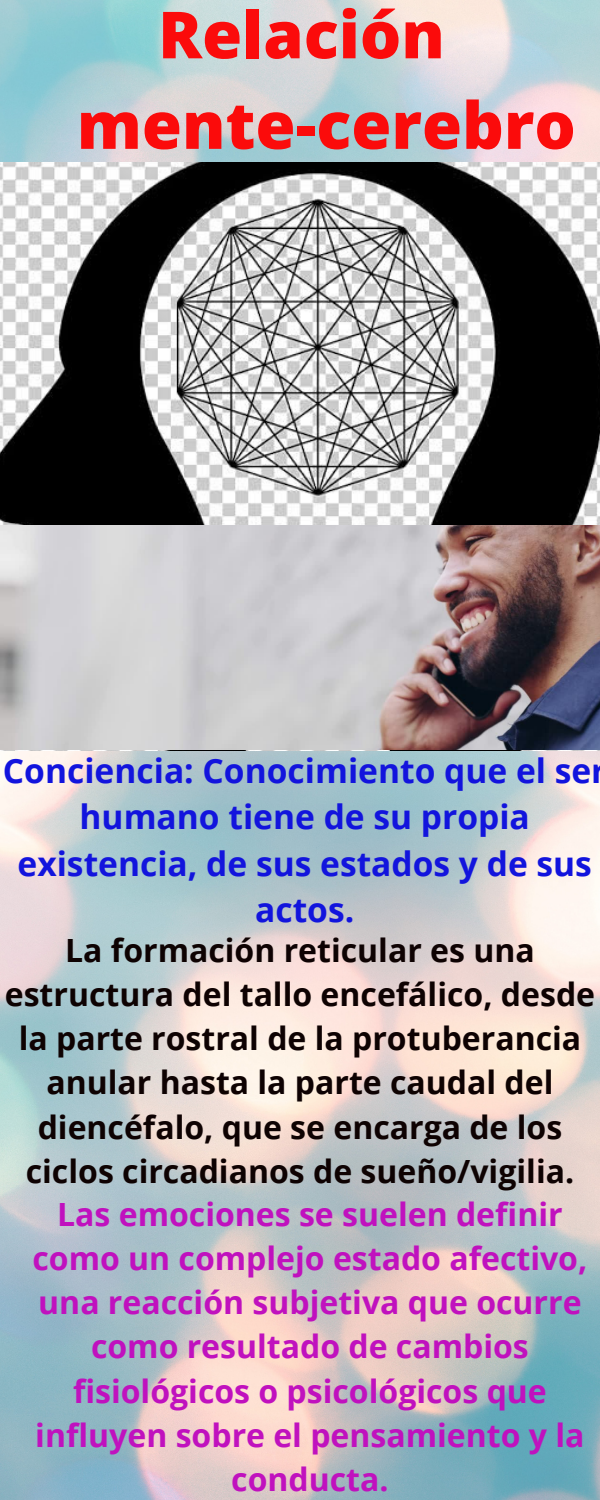
<style>
.page{position:relative;width:600px;height:1500px;background:#fff}
.page>*{position:absolute;margin:0;border:0;box-sizing:border-box;transform-origin:0 0}
.t1{font:800 65px/90.5px "Open Sans";color:#fb0b0b}
.t2{font:700 33.6px/46.4px "Open Sans";color:#1214dd;text-align:center}
.t3{font:700 32px/44.2px "Open Sans";color:#0e0202;text-align:center}
.t4{font:700 32px/44.2px "Open Sans";color:#c011be;text-align:center}
</style>
<div class="page">
<img style="left:0;top:0;width:600px;height:1500px">
<img style="left:0;top:162px;width:600px;height:364px">
<img style="left:0;top:526px;width:600px;height:224px">
<h1 class="t1" style="left:77px;top:-12px;width:500px;text-indent:81px">Relación mente-cerebro</h1>
<p class="t2" style="left:3px;top:747px;width:605px">Conciencia: Conocimiento que el ser humano tiene de su propia existencia, de sus estados y de sus actos.</p>
<p class="t3" style="left:5px;top:927px;width:592px">La formación reticular es una estructura del tallo encefálico, desde la parte rostral de la protuberancia anular hasta la parte caudal del diencéfalo, que se encarga de los ciclos circadianos de sueño/vigilia.</p>
<p class="t4" style="left:32px;top:1191px;width:556px">Las emociones se suelen definir como un complejo estado afectivo, una reacción subjetiva que ocurre como resultado de cambios fisiológicos o psicológicos que influyen sobre el pensamiento y la conducta.</p>
</div>
